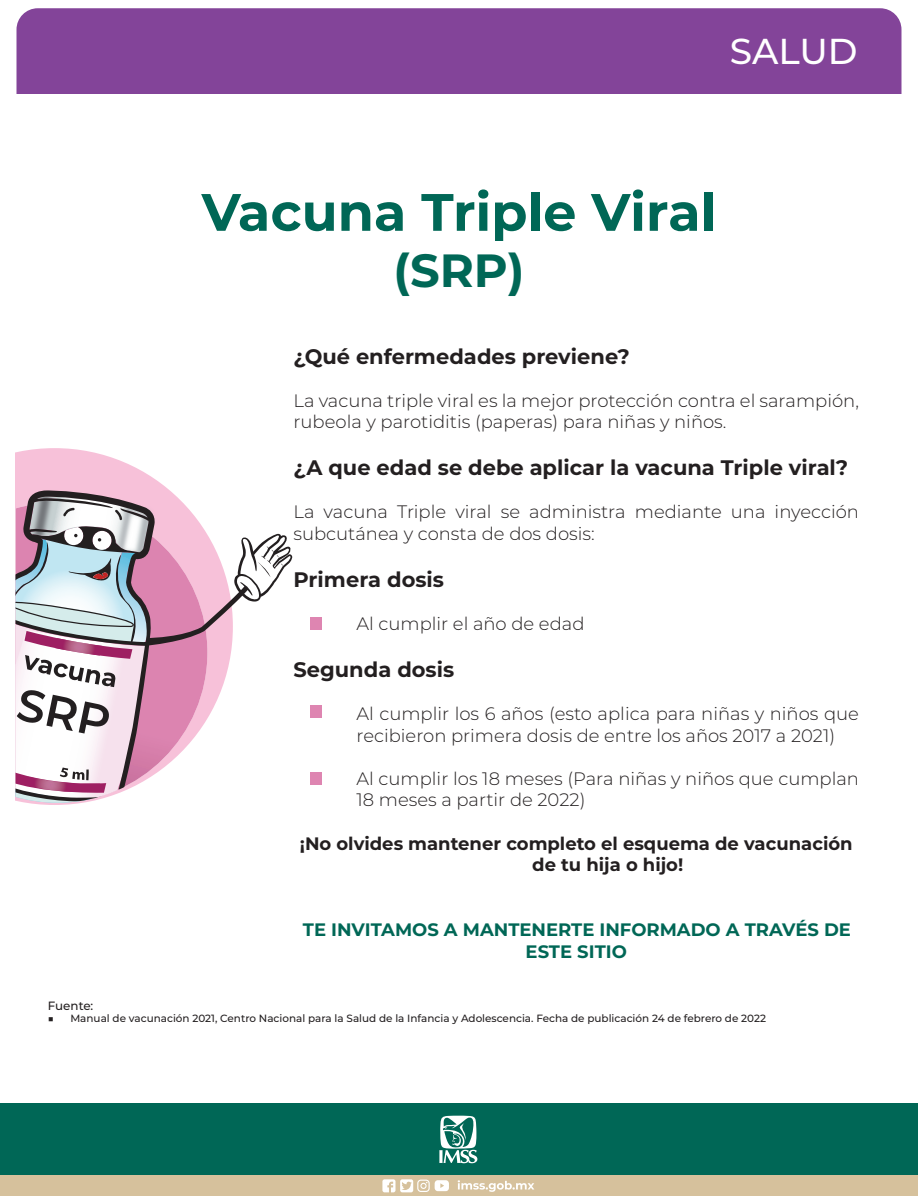
<style>
.page{position:relative;width:918px;height:1196px;background:#fff}
.page>*{position:absolute;margin:0;border:0;box-sizing:border-box;transform-origin:0 0}
.t1{font:700 52.5px "Montserrat";color:#006756}
.t2{font:700 46.5px "Montserrat";color:#006756}
.t3{font:500 36px "Montserrat";color:#fff}
.t4{font:700 21px "Montserrat";color:#231f20}
.t5{font:300 18px/21.6px "Montserrat";color:#231f20}
.t6{font:700 18px/21.6px "Montserrat";color:#231f20}
.t7{font:700 18px/21.6px "Montserrat";color:#006756;text-align:center}
.t8{font:500 12px "Montserrat";color:#231f20}
.t9{font:500 10.5px "Montserrat";color:#231f20}
</style>
<div class="page">
<div style="left:17px;top:8px;width:885px;height:86px;background:#834499"></div>
<div style="left:0;top:1137px;width:918px;height:59px;background:#d6c19c"></div>
<div style="left:0;top:1102px;width:918px;height:72px;background:#006756"></div>
<svg style="left:439px;top:1115px;width:38px;height:48px"></svg>
<svg style="left:458px;top:1180px;width:76px;height:11px"></svg>
<svg style="left:382px;top:1179px;width:67px;height:13px"></svg>
<div style="left:310px;top:617px;width:12px;height:12px;background:#de85b1"></div>
<div style="left:310px;top:705px;width:12px;height:12px;background:#de85b1"></div>
<div style="left:310px;top:773px;width:12px;height:12px;background:#de85b1"></div>
<svg style="left:15px;top:448px;width:141px;height:357px;fill:#f7c1d9"></svg>
<img style="left:15px;top:479px;width:90px;height:11px">
<img style="left:65px;top:480px;width:111px;height:16px">
<svg style="left:15px;top:496px;width:277px;height:306px"></svg>
<h3 class="t3" style="left:730px;top:26px;width:129px">SALUD</h3>
<h1 class="t1" style="left:202px;top:174px;width:516px">Vacuna Triple Viral</h1>
<h2 class="t2" style="left:394px;top:236px;width:132px">(SRP)</h2>
<p class="t4" style="left:294px;top:341px;width:338px">¿Qué enfermedades previene?</p>
<p class="t5" style="left:294px;top:389px;width:567px">La vacuna triple viral es la mejor protección contra el sarampión, rubeola y parotiditis (paperas) para niñas y niños.</p>
<p class="t4" style="left:294px;top:452px;width:556px">¿A que edad se debe aplicar la vacuna Triple viral?</p>
<p class="t5" style="left:294px;top:500px;width:567px">La vacuna Triple viral se administra mediante una inyección subcutánea y consta de dos dosis:</p>
<p class="t4" style="left:294px;top:564px;width:152px">Primera dosis</p>
<p class="t5" style="left:357px;top:612px;width:230px">Al cumplir el año de edad</p>
<p class="t4" style="left:294px;top:654px;width:162px">Segunda dosis</p>
<p class="t5" style="left:357px;top:702px;width:504px">Al cumplir los 6 años (esto aplica para niñas y niños que recibieron primera dosis de entre los años 2017 a 2021)</p>
<p class="t5" style="left:357px;top:767px;width:504px">Al cumplir los 18 meses (Para niñas y niños que cumplan<br>18 meses a partir de 2022)</p>
<p class="t6" style="left:532px;top:831px;width:322px;text-indent:-232px">¡No olvides mantener completo el esquema de vacunación de tu hija o hijo!</p>
<p class="t7" style="left:303px;top:918px;width:550px">TE INVITAMOS A MANTENERTE INFORMADO A TRAVÉS DE<br>ESTE SITIO</p>
<p class="t8" style="left:48px;top:997px;width:47px">Fuente:</p>
<p class="t9" style="left:48px;top:1011px;width:720px">■ Manual de vacunación 2021, Centro Nacional para la Salud de la Infancia y Adolescencia. Fecha de publicación 24 de febrero de 2022</p>
</div>
